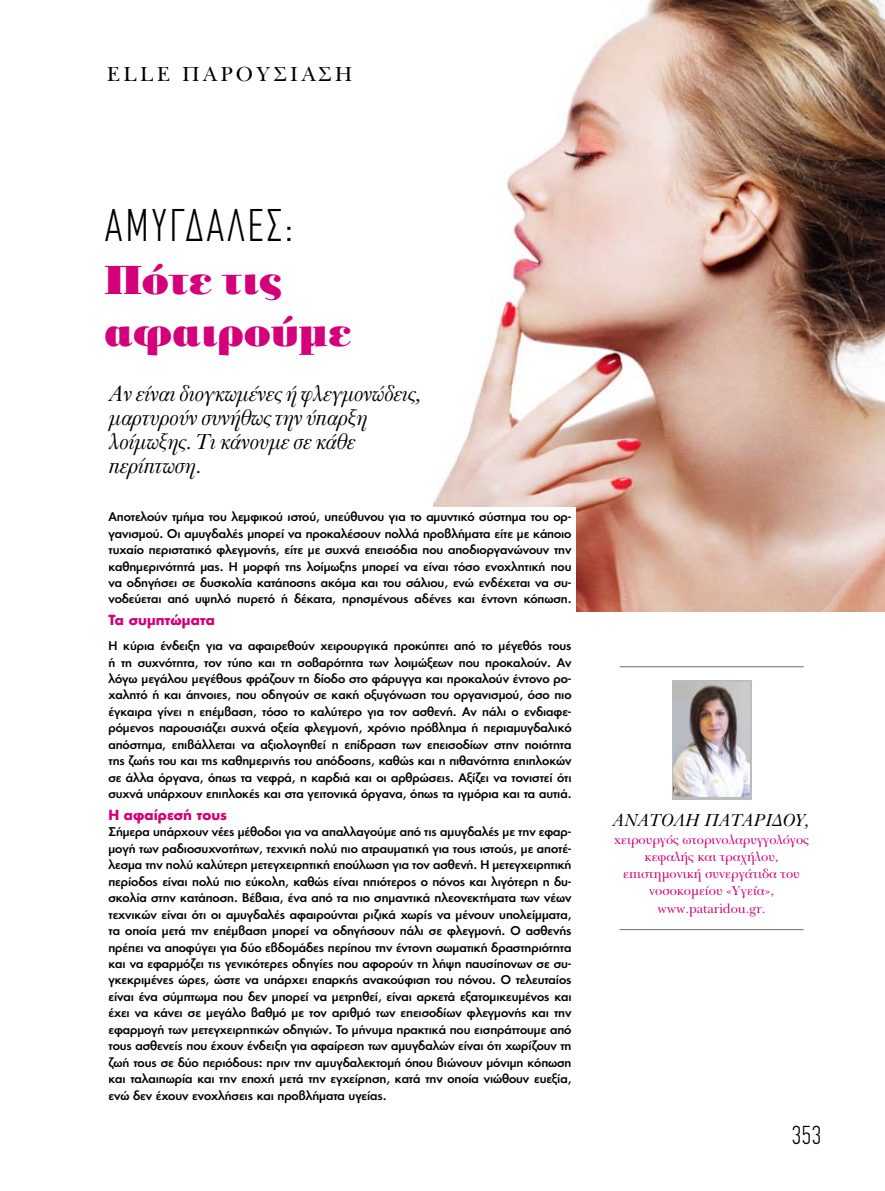
<style>
.page{position:relative;width:885px;height:1191px;background:#fff}
.page>*{position:absolute;margin:0;border:0;box-sizing:border-box;transform-origin:0 0}
.t1{font:300 condensed 45px "CF Din";letter-spacing:.07em;color:#000}
.t2{font:40.5px/52.5px "Bodoni Std Poster";color:#d4007a}
.t3{font:300 condensed 25.5px "CF Din";color:#000}
.t4{font:22.5px/24px "UB Baskerville Italic";letter-spacing:-.015em;color:#000}
.t5{font:21px "UB Baskerville Regular";letter-spacing:.14em;color:#000}
.t6{font:18px "UB Baskerville Italic";letter-spacing:-.01em;color:#000}
.t7{font:13.5px "PF Futura Neu";color:#d4007a}
.t8{font:13.2px/17.2px "UB Baskerville Regular";letter-spacing:-.01em;color:#d4007a;text-align:center}
.t9{font:500 11.7px/16.5px "PF Futura Neu";letter-spacing:-.01em;color:#000;text-align:justify}
</style>
<div class="page">
<img style="left:433px;top:0;width:451px;height:611px">
<div style="left:104px;top:507px;width:471px;height:596px;background:#fff"></div>
<svg style="left:672px;top:680px;width:79px;height:119px"></svg>
<img style="left:673px;top:682px;width:76px;height:114px">
<hr style="left:619px;top:666px;width:184px;height:1px;background:#716f63">
<hr style="left:619px;top:929px;width:184px;height:1px;background:#716f63">
<h3 class="t5" style="left:106px;top:61px;width:248px">ELLE ΠΑΡΟΥΣΙΑΣΗ</h3>
<h1 class="t1" style="left:105px;top:201px;width:189px">Αμυγδαλές:</h1>
<h2 class="t2" style="left:105px;top:253px;width:248px">Πότε τις αφαιρούμε</h2>
<h3 class="t4" style="left:109px;top:381px;width:314px">Αν είναι διογκωμένες ή φλεγμονώδεις, μαρτυρούν συνήθως την ύπαρξη λοίμωξης. Τι κάνουμε σε κάθε περίπτωση.</h3>
<p class="t9" style="left:108px;top:508px;width:464px">Αποτελούν τμήμα του λεμφικού ιστού, υπεύθυνου για το αμυντικό σύστημα του ορ&shy;γανισμού. Οι αμυγδαλές μπορεί να προκαλέσουν πολλά προβλήματα είτε με κάποιο τυχαίο περιστατικό φλεγμονής, είτε με συχνά επεισόδια που αποδιοργανώνουν την καθημερινότητά μας. Η μορφή της λοίμωξης μπορεί να είναι τόσο ενοχλητική που να οδηγήσει σε δυσκολία κατάποσης ακόμα και του σάλιου, ενώ ενδέχεται να συ&shy;νοδεύεται από υψηλό πυρετό ή δέκατα, πρησμένους αδένες και έντονη κόπωση.</p>
<p class="t7" style="left:108px;top:612px;width:108px">Τα συμπτώματα</p>
<p class="t9" style="left:108px;top:637px;width:464px">Η κύρια ένδειξη για να αφαιρεθούν χειρουργικά προκύπτει από το μέγεθός τους ή τη συχνότητα, τον τύπο και τη σοβαρότητα των λοιμώξεων που προκαλούν. Αν λόγω μεγάλου μεγέθους φράζουν τη δίοδο στο φάρυγγα και προκαλούν έντονο ρο&shy;χαλητό ή και άπνοιες, που οδηγούν σε κακή οξυγόνωση του οργανισμού, όσο πιο έγκαιρα γίνει η επέμβαση, τόσο το καλύτερο για τον ασθενή. Αν πάλι ο ενδιαφε&shy;ρόμενος παρουσιάζει συχνά οξεία φλεγμονή, χρόνιο πρόβλημα ή περιαμυγδαλικό απόστημα, επιβάλλεται να αξιολογηθεί η επίδραση των επεισοδίων στην ποιότητα της ζωής του και της καθημερινής του απόδοσης, καθώς και η πιθανότητα επιπλοκών σε άλλα όργανα, όπως τα νεφρά, η καρδιά και οι αρθρώσεις. Aξίζει να τονιστεί ότι συχνά υπάρχουν επιπλοκές και στα γειτονικά όργανα, όπως τα ιγμόρια και τα αυτιά.</p>
<p class="t7" style="left:108px;top:807px;width:120px">Η αφαίρεσή τους</p>
<p class="t9" style="left:108px;top:823px;width:464px">Σήμερα υπάρχουν νέες μέθοδοι για να απαλλαγούμε από τις αμυγδαλές με την εφαρ&shy;μογή των ραδιοσυχνοτήτων, τεχνική πολύ πιο ατραυματική για τους ιστούς, με αποτέ&shy;λεσμα την πολύ καλύτερη μετεγχειρητική επούλωση για τον ασθενή. Η μετεγχειρητική περίοδος είναι πολύ πιο εύκολη, καθώς είναι ηπιότερος ο πόνος και λιγότερη η δυ&shy;σκολία στην κατάποση. Βέβαια, ένα από τα πιο σημαντικά πλεονεκτήματα των νέων τεχνικών είναι ότι οι αμυγδαλές αφαιρούνται ριζικά χωρίς να μένουν υπολείμματα, τα οποία μετά την επέμβαση μπορεί να οδηγήσουν πάλι σε φλεγμονή. Ο ασθενής πρέπει να αποφύγει για δύο εβδομάδες περίπου την έντονη σωματική δραστηριότητα και να εφαρμόζει τις γενικότερες οδηγίες που αφορούν τη λήψη παυσίπονων σε συ&shy;γκεκριμένες ώρες, ώστε να υπάρχει επαρκής ανακούφιση του πόνου. Ο τελευταίος είναι ένα σύμπτωμα που δεν μπορεί να μετρηθεί, είναι αρκετά εξατομικευμένος και έχει να κάνει σε μεγάλο βαθμό με τον αριθμό των επεισοδίων φλεγμονής και την εφαρμογή των μετεγχειρητικών οδηγιών. Το μήνυμα πρακτικά που εισπράττουμε από τους ασθενείς που έχουν ένδειξη για αφαίρεση των αμυγδαλών είναι ότι χωρίζουν τη ζωή τους σε δύο περιόδους: πριν την αμυγδαλεκτομή όπου βιώνουν μόνιμη κόπωση και ταλαιπωρία και την εποχή μετά την εγχείρηση, κατά την οποία νιώθουν ευεξία, ενώ δεν έχουν ενοχλήσεις και προβλήματα υγείας.</p>
<h3 class="t6" style="left:613px;top:809px;width:119px">Ανατολή Πατα</h3>
<h3 class="t6" style="left:754px;top:809px;width:57px">ρίδου,</h3>
<p class="t8" style="left:614px;top:830px;width:196px">xειρουργός ωτορινολαρυγγολόγος κεφαλής και τραχήλου, επιστημονική συνεργάτιδα του νοσοκομείου «Υγεία», www.pataridou.gr.</p>
<h3 class="t3" style="left:791px;top:1121px;width:31px">353</h3>
</div>
